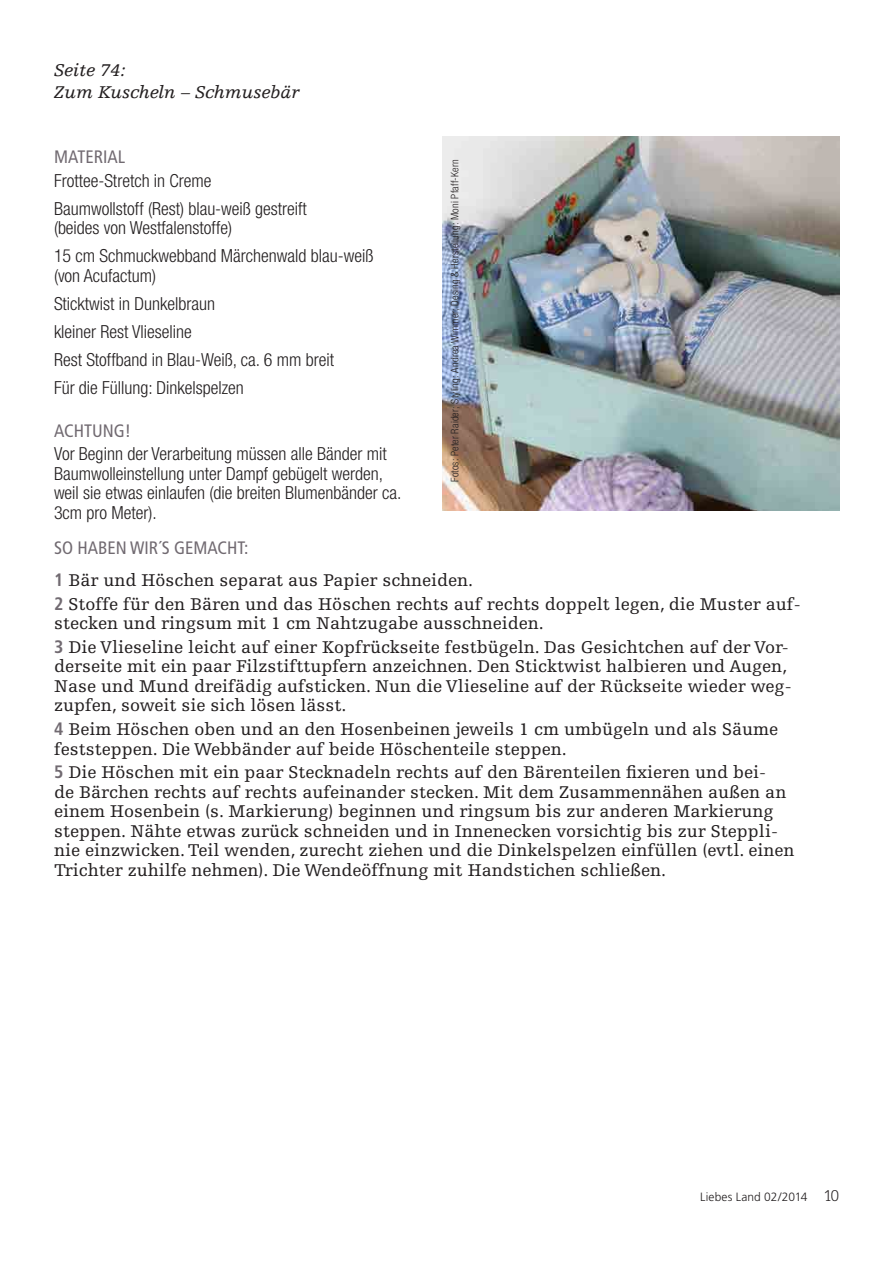
<style>
.page{position:relative;width:893px;height:1263px;background:#fff}
.page>*{position:absolute;margin:0;border:0;box-sizing:border-box;transform-origin:0 0}
.Fließtext_Rezeptzahl{font:18px/19.5px "Egyptienne F";color:#231f20}
.t1{font:300 condensed 18px/19.5px "Helvetica Neue";color:#231f20}
.Bildunterschrift{font:condensed 18px "Frutiger";color:#716a71}
.t2{font:italic 18px/21.6px "Egyptienne F";color:#231f20}
.t3{font:300 12px "Frutiger";letter-spacing:.01em;color:#231f20}
.Credit{font:300 condensed 10.5px "Helvetica Neue";letter-spacing:.01em;color:#231f20}
.s1{font-family:"Frutiger";font-weight:700;font-stretch:condensed;color:#716a71}
.s2{font-family:"Serifa";font-size:16.5px}
</style>
<div class="page">
<img style="left:442px;top:136px;width:398px;height:374px">
<p class="t2" style="left:54px;top:60px;width:247px">Seite 74:<br>Zum Kuscheln – Schmusebär</p>
<p class="Bildunterschrift" style="left:54px;top:146px;width:73px">MATERIAL</p>
<p class="t1" style="left:54px;top:170px;width:159px">Frottee-Stretch in Creme</p>
<p class="t1" style="left:54px;top:198px;width:254px">Baumwollstoff (Rest) blau-weiß gestreift (beides von Westfalenstoffe)</p>
<p class="t1" style="left:54px;top:246px;width:321px">15 cm Schmuckwebband Märchenwald blau-weiß (von Acufactum)</p>
<p class="t1" style="left:54px;top:293px;width:163px">Sticktwist in Dunkelbraun</p>
<p class="t1" style="left:54px;top:321px;width:139px">kleiner Rest Vlieseline</p>
<p class="t1" style="left:54px;top:349px;width:282px">Rest Stoffband in Blau-Weiß, ca. 6 mm breit</p>
<p class="t1" style="left:54px;top:377px;width:191px">Für die Füllung: Dinkelspelzen</p>
<p class="Bildunterschrift" style="left:54px;top:420px;width:79px">ACHTUNG!</p>
<p class="t1" style="left:54px;top:444px;width:349px">Vor Beginn der Verarbeitung müssen alle Bänder mit Baumwolleinstellung unter Dampf gebügelt werden, weil sie etwas einlaufen (die breiten Blumenbänder ca.<br>3cm pro Meter).</p>
<p class="Credit" style="left:449px;top:482px;width:324px;rotate:-90deg">Fotos: Peter Raider; Styling: Andrea Wimmer; Desing &amp; Herstellung: Moni Pfaff-Kern</p>
<p class="Bildunterschrift" style="left:54px;top:537px;width:196px">SO HABEN WIR´S GEMACHT:</p>
<p class="Fließtext_Rezeptzahl" style="left:54px;top:570px;width:420px"><span class="s1">1</span> Bär und Höschen separat aus Papier schneiden.</p>
<p class="Fließtext_Rezeptzahl" style="left:54px;top:594px;width:748px"><span class="s1">2</span> Stoffe für den Bären und das Höschen rechts auf rechts doppelt legen, die Muster auf&shy;stecken und ringsum mit 1 cm Nahtzugabe ausschneiden.</p>
<p class="Fließtext_Rezeptzahl" style="left:54px;top:637px;width:739px"><span class="s1">3</span> Die Vlieseline leicht auf einer Kopfrückseite festbügeln. Das Gesichtchen auf der Vor&shy;derseite mit ein paar Filzstifttupfern anzeichnen. Den Sticktwist halbieren und Augen, Nase und Mund dreifädig aufsticken. Nun die Vlieseline auf der Rückseite wieder weg&shy;zupfen, soweit sie sich lösen lässt.</p>
<p class="Fließtext_Rezeptzahl" style="left:54px;top:720px;width:725px"><span class="s1">4</span> Beim Höschen oben und an den Hosenbeinen jeweils 1 cm umbügeln und als Säume feststeppen. Die Webbänder auf beide Höschenteile steppen.</p>
<p class="Fließtext_Rezeptzahl" style="left:54px;top:763px;width:742px"><span class="s1">5</span> Die Höschen mit ein paar Stecknadeln rechts auf den Bärenteilen fixieren und bei-<br>de Bärchen rechts auf rechts aufeinander stecken. Mit dem Zusammennähen außen an einem Hosenbein (s. Markierung) beginnen und ringsum bis zur anderen Markierung steppen. Nähte etwas zurück schneiden und in Innenecken vorsichtig bis zur Steppli&shy;nie einzwicken. Teil wenden, zurecht ziehen und die Dinkelspelzen einfüllen (evtl. einen Trichter zuhilfe nehmen). Die Wendeöffnung mit Handstichen schließen.</p>
<p class="t3" style="left:700px;top:1190px;width:140px">Liebes Land 02/2014 <span class="s2">10</span></p>
</div>
